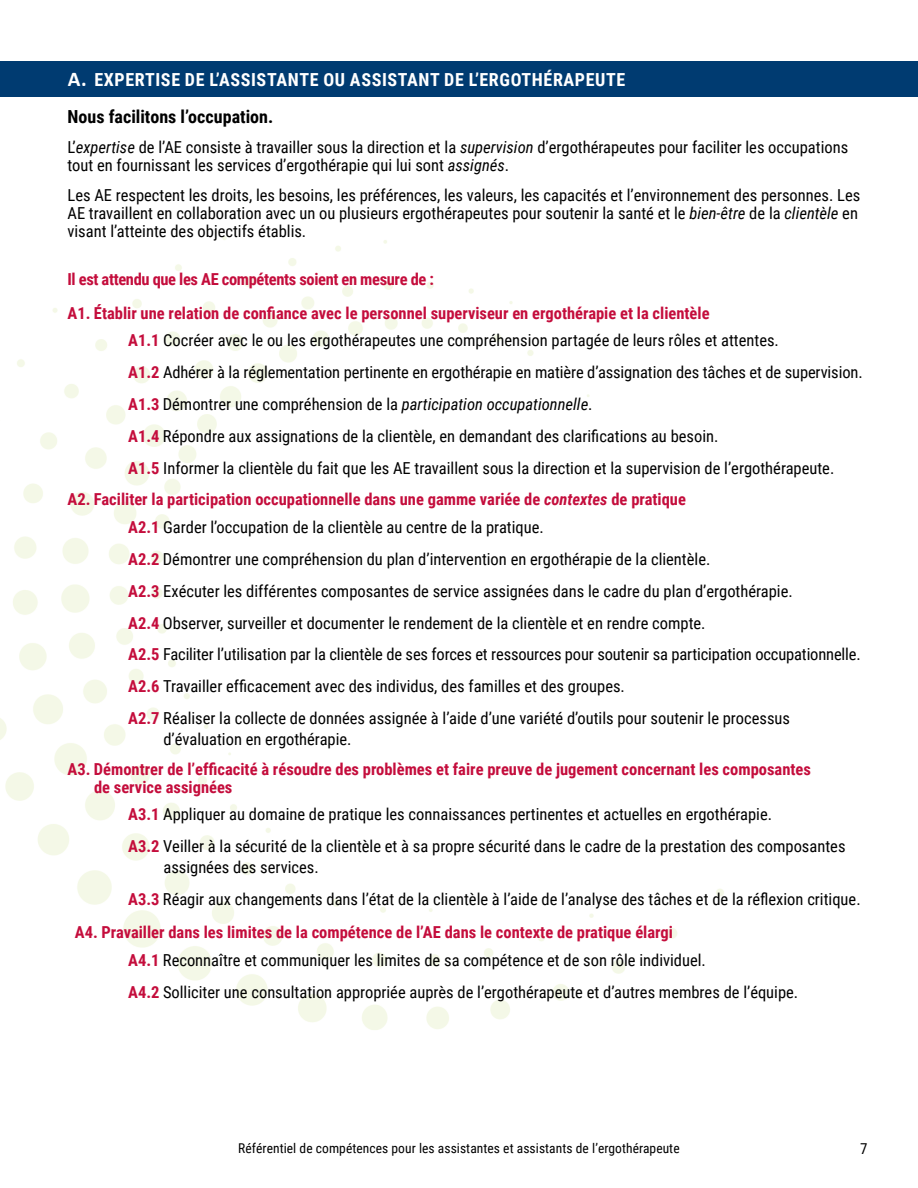
<style>
.page{position:relative;width:918px;height:1188px;background:#fff}
.page>*{position:absolute;margin:0;border:0;box-sizing:border-box;transform-origin:0 0}
.t1{font:700 18px/36.8px "Roboto Condensed";letter-spacing:.035em;color:#fff}
.t2{font:16.5px/31.8px "Roboto Condensed";color:#000}
.t3{font:700 16.5px/33.3px "Roboto Condensed";color:#c40d3c}
.t4{font:15px "Roboto Condensed";color:#000}
.t5{font:13.5px "Roboto Condensed";letter-spacing:.005em;color:#000}
.s1{font-family:"Calibri";font-size:21px}
.s2{color:#000}
.s3{font-style:italic}
.s4{font-weight:700;color:#c40d3c}
.s5{font-weight:400;color:#000}
</style>
<div class="page">
<img style="left:1px;top:61px;width:916px;height:969px">
<div style="left:0;top:62px;width:918px;height:35px;background:#003b71"></div>
<p class="t1" style="left:68px;top:61px;width:559px"><span class="s1">A.</span> EXPERTISE DE L’ASSISTANTE OU ASSISTANT DE L’ERGOTHÉRAPEUTE<br><span class="s2">Nous facilitons l’occupation.</span></p>
<p class="t2" style="left:68px;top:138px;width:782px;line-height:17.9px">L’<span class="s3">expertise</span> de l’AE consiste à travailler sous la direction et la <span class="s3">supervision</span> d’ergothérapeutes pour faciliter les occupations tout en fournissant les services d’ergothérapie qui lui sont <span class="s3">assignés</span>.</p>
<p class="t2" style="left:67px;top:186px;width:794px;line-height:17.9px">Les AE respectent les droits, les besoins, les préférences, les valeurs, les capacités et l’environnement des personnes. Les<br>AE travaillent en collaboration avec un ou plusieurs ergothérapeutes pour soutenir la santé et le <span class="s3">bien-être</span> de la <span class="s3">clientèle</span> en visant l’atteinte des objectifs établis.</p>
<p class="t3" style="left:67px;top:262px;width:644px">Il est attendu que les AE compétents soient en mesure de :<br>A1. Établir une relation de confiance avec le personnel superviseur en ergothérapie et la clientèle</p>
<p class="t2" style="left:128px;top:324px;width:652px"><span class="s4">A1.1</span> Cocréer avec le ou les ergothérapeutes une compréhension partagée de leurs rôles et attentes.</p>
<p class="t2" style="left:128px;top:356px;width:736px"><span class="s4">A1.2</span> Adhérer à la réglementation pertinente en ergothérapie en matière d’assignation des tâches et de supervision.</p>
<p class="t2" style="left:128px;top:388px;width:466px"><span class="s4">A1.3</span> Démontrer une compréhension de la <span class="s3">participation occupationnelle</span>.</p>
<p class="t2" style="left:128px;top:419px;width:592px"><span class="s4">A1.4</span> Répondre aux assignations de la clientèle, en demandant des clarifications au besoin.</p>
<p class="t2" style="left:128px;top:451px;width:708px"><span class="s4">A1.5</span> Informer la clientèle du fait que les AE travaillent sous la direction et la supervision de l’ergothérapeute.</p>
<p class="t3" style="left:67px;top:482px;width:620px">A2. Faciliter la participation occupationnelle dans une gamme variée de <span class="s3">contextes</span> de pratique</p>
<p class="t2" style="left:128px;top:511px;width:734px"><span class="s4">A2.1</span> Garder l’occupation de la clientèle au centre de la pratique.<br><span class="s4">A2.2</span> Démontrer une compréhension du plan d’intervention en ergothérapie de la clientèle.<br><span class="s4">A2.3</span> Exécuter les différentes composantes de service assignées dans le cadre du plan d’ergothérapie.<br><span class="s4">A2.4</span> Observer, surveiller et documenter le rendement de la clientèle et en rendre compte.<br><span class="s4">A2.5</span> Faciliter l’utilisation par la clientèle de ses forces et ressources pour soutenir sa participation occupationnelle.<br><span class="s4">A2.6</span> Travailler efficacement avec des individus, des familles et des groupes.<br><span class="s4">A2.7</span> Réaliser la collecte de données assignée à l’aide d’une variété d’outils pour soutenir le processus</p>
<p class="t2" style="left:163px;top:723px;width:190px">d’évaluation en ergothérapie.</p>
<p class="t3" style="left:94px;top:759px;width:718px;line-height:17.9px;text-indent:-27px">A3. Démontrer de l’efficacité à résoudre des problèmes et faire preuve de jugement concernant les composantes de service assignées</p>
<p class="t2" style="left:128px;top:798px;width:719px"><span class="s4">A3.1</span> Appliquer au domaine de pratique les connaissances pertinentes et actuelles en ergothérapie.<br><span class="s4">A3.2</span> Veiller à la sécurité de la clientèle et à sa propre sécurité dans le cadre de la prestation des composantes</p>
<p class="t2" style="left:128px;top:851px;width:734px;text-indent:35px">assignées des services.<br><span class="s4">A3.3</span> Réagir aux changements dans l’état de la clientèle à l’aide de l’analyse des tâches et de la réflexion critique.</p>
<p class="t3" style="left:128px;top:918px;width:579px;line-height:27.8px;text-indent:-53px">A4. Pravailler dans les limites de la compétence de l’AE dans le contexte de pratique élargi<br>A4.1 <span class="s5">Reconnaître et communiquer les limites de sa compétence et de son rôle individuel.</span></p>
<p class="t2" style="left:128px;top:975px;width:672px"><span class="s4">A4.2</span> Solliciter une consultation appropriée auprès de l’ergothérapeute et d’autres membres de l’équipe.</p>
<p class="t5" style="left:238px;top:1138px;width:443px">Référentiel de compétences pour les assistantes et assistants de l’ergothérapeute</p>
<p class="t4" style="left:860px;top:1138px;width:9px">7</p>
</div>
